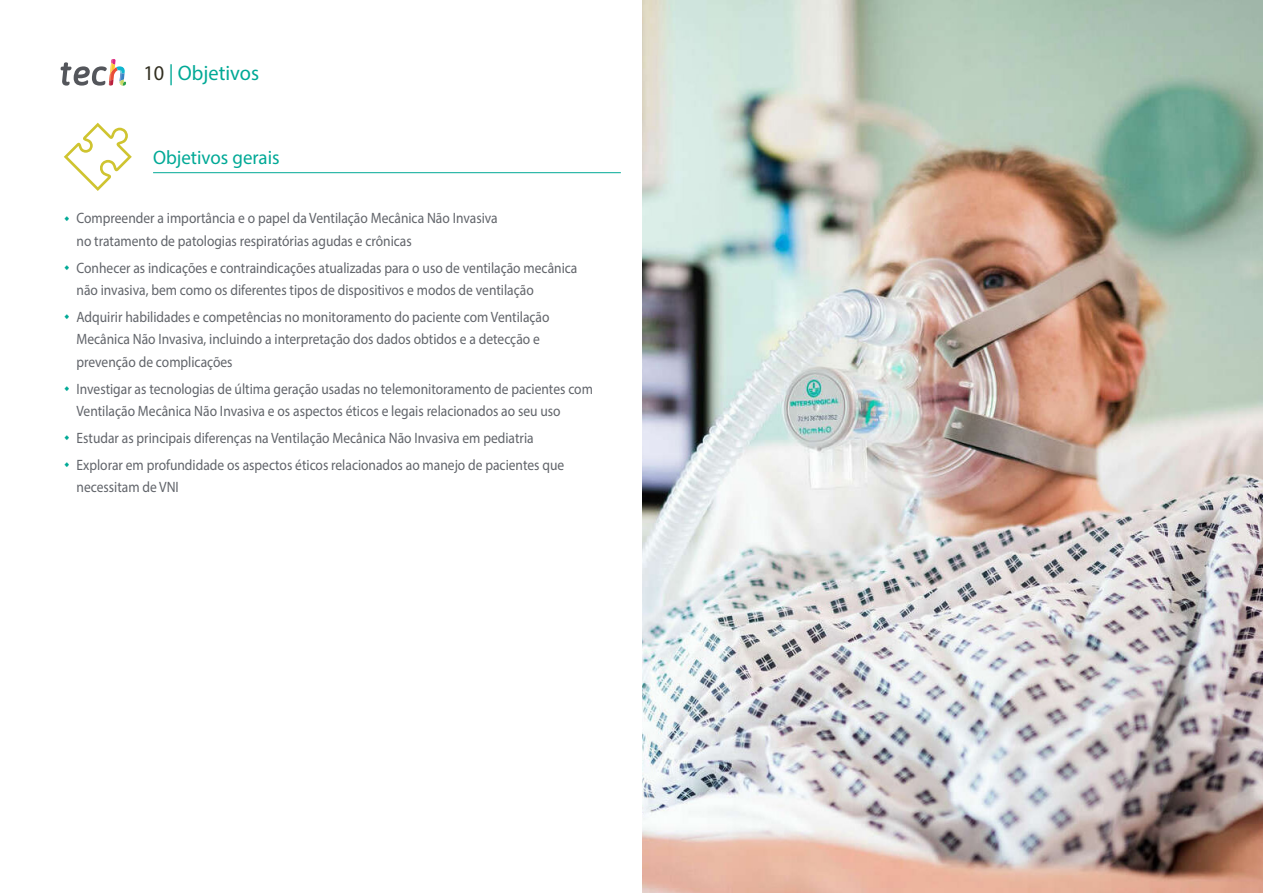
<style>
.page{position:relative;width:1263px;height:893px;background:#fff}
.page>*{position:absolute;margin:0;border:0;box-sizing:border-box;transform-origin:0 0}
.t1{font:21px "Myriad Pro";color:#00a996}
.t2{font:19.5px "Myriad Pro";color:#00a996}
.t3{font:15px/22.5px "Myriad Pro";color:#61646a;scale:.9 1}
.s1{color:#312e20}
</style>
<div class="page">
<hr style="left:153px;top:172px;width:468px;height:1px;background:#00a996">
<svg style="left:64px;top:123px;width:68px;height:68px"></svg>
<img style="left:642px;top:0;width:621px;height:893px">
<svg style="left:61px;top:59px;width:65px;height:27px"></svg>
<h1 class="t1" style="left:144px;top:60px;width:117px"><span class="s1">10</span> | Objetivos</h1>
<h2 class="t2" style="left:153px;top:146px;width:128px">Objetivos gerais</h2>
<p class="t3" style="left:77px;top:207px;width:470px">Compreender a importância e o papel da Ventilação Mecânica Não Invasiva no tratamento de patologias respiratórias agudas e crônicas</p>
<p class="t3" style="left:77px;top:256px;width:558px">Conhecer as indicações e contraindicações atualizadas para o uso de ventilação mecânica não invasiva, bem como os diferentes tipos de dispositivos e modos de ventilação</p>
<p class="t3" style="left:77px;top:305px;width:527px">Adquirir habilidades e competências no monitoramento do paciente com Ventilação<br>Mecânica Não Invasiva, incluindo a interpretação dos dados obtidos e a detecção e prevenção de complicações</p>
<p class="t3" style="left:77px;top:377px;width:575px">Investigar as tecnologias de última geração usadas no telemonitoramento de pacientes com<br>Ventilação Mecânica Não Invasiva e os aspectos éticos e legais relacionados ao seu uso</p>
<p class="t3" style="left:77px;top:424px;width:543px;line-height:26.7px">Estudar as principais diferenças na Ventilação Mecânica Não Invasiva em pediatria<br>Explorar em profundidade os aspectos éticos relacionados ao manejo de pacientes que</p>
<p class="t3" style="left:77px;top:476px;width:115px">necessitam de VNI</p>
</div>
